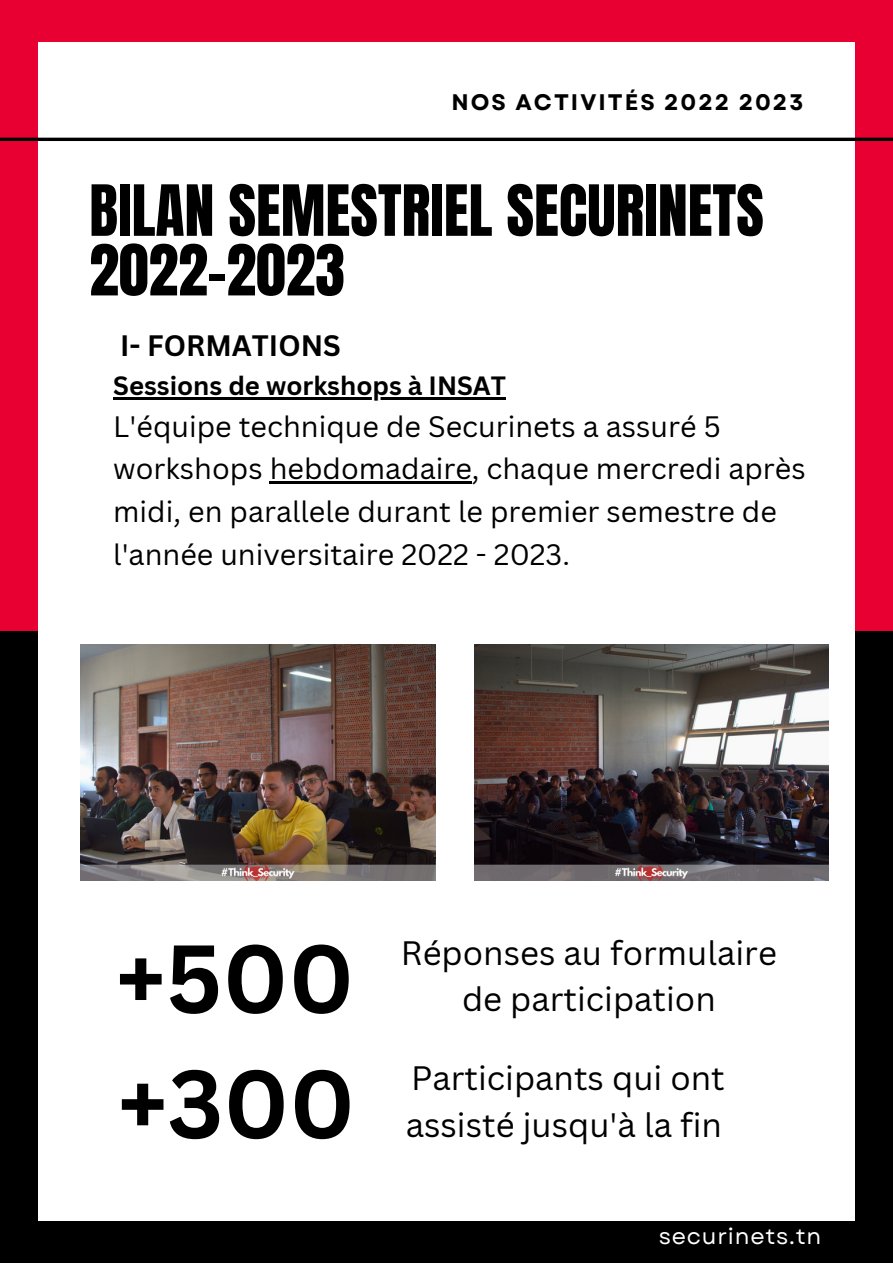
<style>
.page{position:relative;width:893px;height:1264px;background:#fff}
.page>*{position:absolute;margin:0;border:0;box-sizing:border-box;transform-origin:0 0}
.t1{font:700 94.35px "Canva Sans";color:#000}
.t2{font:60px/59.6px "Anton";color:#000}
.t3{font:33px/46px "Canva Sans";color:#000;text-align:center}
.t4{font:28.8px/42.8px "Canva Sans";color:#000}
.t5{font:700 28.8px "Canva Sans";color:#000}
.t6{font:700 25.8px "Canva Sans";color:#000}
.t7{font:700 22.5px "Garet";letter-spacing:.09em;color:#000}
.t8{font:22.5px "Garet";letter-spacing:.035em;color:#fff}
</style>
<div class="page">
<div style="left:0;top:0;width:892px;height:1262px;background:#e80032"></div>
<div style="left:0;top:631px;width:892px;height:631px;background:#000"></div>
<div style="left:38px;top:42px;width:816px;height:1178px;background:#fff"></div>
<hr style="left:0;top:138px;width:892px;height:3px;background:#000">
<img style="left:81px;top:644px;width:354px;height:236px">
<img style="left:474px;top:644px;width:354px;height:236px">
<hr style="left:113px;top:397px;width:393px;height:2px;background:#000">
<hr style="left:270px;top:481px;width:202px;height:3px;background:#000">
<p class="t7" style="left:451px;top:85px;width:353px">NOS ACTIVITÉS 2022 2023</p>
<h2 class="t2" style="left:89px;top:182px;width:676px">BILAN SEMESTRIEL SECURINETS<br>2022-2023</h2>
<p class="t5" style="left:120px;top:325px;width:222px">I- FORMATIONS</p>
<p class="t6" style="left:113px;top:367px;width:394px">Sessions de workshops à INSAT</p>
<p class="t4" style="left:113px;top:404px;width:694px">L'équipe technique de Securinets a assuré 5 workshops hebdomadaire, chaque mercredi après midi, en parallele durant le premier semestre de l'année universitaire 2022 - 2023.</p>
<h1 class="t1" style="left:116px;top:912px;width:240px">+500</h1>
<p class="t3" style="left:401px;top:929px;width:377px">Réponses au formulaire de participation</p>
<h1 class="t1" style="left:118px;top:1037px;width:239px">+300</h1>
<p class="t3" style="left:405px;top:1054px;width:320px;text-align:left">Participants qui ont assisté jusqu'à la fin</p>
<p class="t8" style="left:658px;top:1220px;width:164px">securinets.tn</p>
</div>
